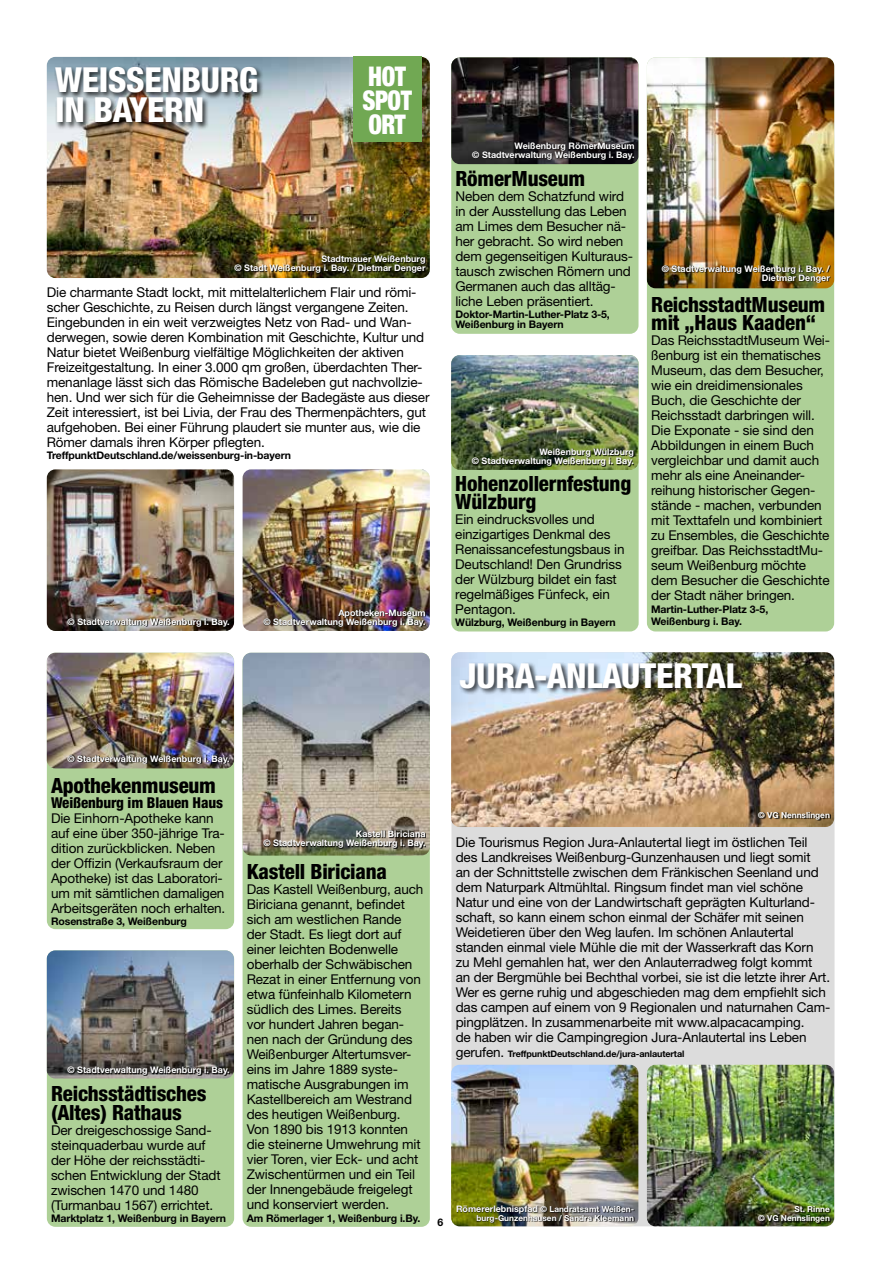
<style>
.page{position:relative;width:881px;height:1263px;background:#fff}
.page>*{position:absolute;margin:0;border:0;box-sizing:border-box;transform-origin:0 0}
.t1{font:800 condensed 34.5px/30px "Helvetica Neue LT";letter-spacing:-.01em;color:#fff}
.t2{font:900 condensed 27px/24px "Helvetica Neue";letter-spacing:-.02em;color:#fff;scale:.9 1}
.t3{font:800 condensed 21px/18px "Helvetica Neue LT";letter-spacing:-.01em;color:#000}
.t4{font:800 condensed 15px "Helvetica Neue LT";letter-spacing:-.01em;color:#000}
.t5{font:13.5px/15px "Helvetica Neue LT";letter-spacing:-.01em;color:#000}
.t6{font:700 10.5px/12px "Helvetica Neue LT";letter-spacing:-.01em;color:#000}
.t7{font:700 9px/9px "Helvetica Neue LT";color:#fff;text-align:right}
.t8{font:700 9px "Helvetica Neue LT";letter-spacing:-.01em;color:#000}
.t9{font:700 8.25px/9px "Helvetica Neue LT";color:#fff;text-align:right}
.s1{font-weight:400;font-size:13.5px}
.s2{font-size:9px}
</style>
<div class="page">
<img style="left:47px;top:57px;width:382px;height:221px">
<img style="left:47px;top:469px;width:187px;height:162px">
<img style="left:242px;top:469px;width:187px;height:162px">
<img style="left:263px;top:609px;width:162px;height:18px">
<svg style="left:68px;top:618px;width:162px;height:9px"></svg>
<div style="left:54px;top:66px;width:210px;height:64px;background:#000;opacity:.75"></div>
<div style="left:350px;top:57px;width:79px;height:100px;background:#000;opacity:.25"></div>
<div style="left:353px;top:57px;width:68px;height:85px;background:#71a853"></div>
<img style="left:234px;top:255px;width:192px;height:18px">
<div style="left:242px;top:653px;width:187px;height:574px;background:#aed097;border-radius:9px"></div>
<img style="left:242px;top:653px;width:187px;height:202px">
<svg style="left:263px;top:830px;width:163px;height:18px;background:#5c5a4f"></svg>
<div style="left:646px;top:57px;width:187px;height:574px;background:#aed097;border-radius:9px"></div>
<img style="left:646px;top:57px;width:187px;height:231px">
<img style="left:661px;top:265px;width:169px;height:18px">
<div style="left:47px;top:950px;width:187px;height:277px;background:#aed097;border-radius:9px"></div>
<img style="left:47px;top:950px;width:187px;height:128px">
<svg style="left:68px;top:1066px;width:162px;height:9px"></svg>
<div style="left:451px;top:57px;width:187px;height:277px;background:#aed097;border-radius:9px"></div>
<img style="left:451px;top:57px;width:187px;height:107px">
<svg style="left:472px;top:142px;width:162px;height:18px;background:#1a181a"></svg>
<div style="left:451px;top:355px;width:187px;height:276px;background:#aed097;border-radius:9px"></div>
<img style="left:451px;top:355px;width:187px;height:115px">
<svg style="left:472px;top:448px;width:162px;height:18px;background:#3e4a24"></svg>
<div style="left:47px;top:653px;width:187px;height:276px;background:#aed097;border-radius:9px"></div>
<img style="left:47px;top:653px;width:187px;height:115px">
<img style="left:68px;top:754px;width:162px;height:10px">
<div style="left:451px;top:652px;width:382px;height:574px;background:#dcdcdc;border-radius:9px"></div>
<img style="left:451px;top:652px;width:382px;height:175px">
<svg style="left:758px;top:811px;width:72px;height:10px"></svg>
<img style="left:451px;top:1065px;width:187px;height:161px">
<img style="left:646px;top:1065px;width:187px;height:161px">
<img style="left:457px;top:1205px;width:178px;height:18px">
<svg style="left:758px;top:1206px;width:72px;height:18px"></svg>
<div style="left:458px;top:661px;width:291px;height:34px;background:#000;opacity:.75"></div>
<h1 class="t1" style="left:55px;top:64px;width:204px">WEISSENBURG<br>IN BAYERN</h1>
<h2 class="t2" style="left:362px;top:63px;width:56px">HOT<br>SPOT<br>ORT</h2>
<p class="t7" style="left:234px;top:254px;width:192px">Stadtmauer Weißenburg<br>© Stadt Weißenburg i. Bay. / Dietmar Denger</p>
<p class="t5" style="left:47px;top:284px;width:384px">Die charmante Stadt lockt, mit mittelalterlichem Flair und römi&shy;scher Geschichte, zu Reisen durch längst vergangene Zeiten.<br>Eingebunden in ein weit verzweigtes Netz von Rad- und Wan&shy;derwegen, sowie deren Kombination mit Geschichte, Kultur und Natur bietet Weißenburg vielfältige Möglichkeiten der aktiven Freizeitgestaltung. In einer 3.000 qm großen, überdachten Ther&shy;menanlage lässt sich das Römische Badeleben gut nachvollzie&shy;hen. Und wer sich für die Geheimnisse der Badegäste aus dieser Zeit interessiert, ist bei Livia, der Frau des Thermenpächters, gut aufgehoben. Bei einer Führung plaudert sie munter aus, wie die Römer damals ihren Körper pflegten.</p>
<p class="t6" style="left:47px;top:449px;width:246px">TreffpunktDeutschland.de/weissenburg-in-bayern</p>
<p class="t7" style="left:338px;top:608px;width:89px">Apotheken-Museum</p>
<p class="t7" style="left:68px;top:617px;width:164px">© Stadtverwaltung Weißenburg i. Bay.</p>
<p class="t7" style="left:263px;top:617px;width:164px">© Stadtverwaltung Weißenburg i. Bay.</p>
<p class="t7" style="left:472px;top:141px;width:164px">Weißenburg RömerMuseum<br>© Stadtverwaltung Weißenburg i. Bay.</p>
<h3 class="t3" style="left:455px;top:169px;width:131px">RömerMuseum</h3>
<p class="t5" style="left:455px;top:188px;width:179px">Neben dem Schatzfund wird in der Ausstellung das Leben am Limes dem Besucher nä&shy;her gebracht. So wird neben dem gegenseitigen Kulturaus&shy;tausch zwischen Römern und<br>Germanen auch das alltäg&shy;liche Leben präsentiert.</p>
<p class="t6" style="left:455px;top:309px;width:156px;line-height:10.5px">Doktor-Martin-Luther-Platz 3-5,<br>Weißenburg in Bayern</p>
<p class="t7" style="left:472px;top:447px;width:164px">Weißenburg Wülzburg<br>© Stadtverwaltung Weißenburg i. Bay.</p>
<h3 class="t3" style="left:455px;top:475px;width:177px">Hohenzollernfestung<br>Wülzburg</h3>
<p class="t5" style="left:455px;top:512px;width:171px">Ein eindrucksvolles und einzigartiges Denkmal des<br>Renaissancefestungsbaus in<br>Deutschland! Den Grundriss der Wülzburg bildet ein fast regelmäßiges Fünfeck, ein<br>Pentagon.</p>
<p class="t6" style="left:455px;top:616px;width:162px">Wülzburg, Weißenburg in Bayern</p>
<p class="t7" style="left:661px;top:264px;width:169px">© Stadtverwaltung Weißenburg i. Bay. /<br>Dietmar Denger</p>
<h3 class="t3" style="left:651px;top:295px;width:176px">ReichsstadtMuseum mit „Haus Kaaden“</h3>
<p class="t5" style="left:651px;top:332px;width:180px">Das ReichsstadtMuseum Wei&shy;ßenburg ist ein thematisches<br>Museum, das dem Besucher, wie ein dreidimensionales<br>Buch, die Geschichte der<br>Reichsstadt darbringen will.<br>Die Exponate - sie sind den<br>Abbildungen in einem Buch vergleichbar und damit auch mehr als eine Aneinander&shy;reihung historischer Gegen&shy;stände - machen, verbunden mit Texttafeln und kombiniert zu Ensembles, die Geschichte greifbar. Das ReichsstadtMu&shy;seum Weißenburg möchte dem Besucher die Geschichte der Stadt näher bringen.</p>
<p class="t6" style="left:651px;top:603px;width:118px">Martin-Luther-Platz 3-5,<br>Weißenburg i. Bay.</p>
<h1 class="t1" style="left:459px;top:660px;width:283px">JURA-ANLAUTERTAL</h1>
<p class="t7" style="left:68px;top:754px;width:164px">© Stadtverwaltung Weißenburg i. Bay.</p>
<h3 class="t3" style="left:51px;top:776px;width:166px">Apothekenmuseum</h3>
<p class="t4" style="left:51px;top:793px;width:173px">Weißenburg im Blauen Haus</p>
<p class="t5" style="left:51px;top:810px;width:176px">Die Einhorn-Apotheke kann auf eine über 350-jährige Tra&shy;dition zurückblicken. Neben der Offizin (Verkaufsraum der<br>Apotheke) ist das Laboratori&shy;um mit sämtlichen damaligen<br>Arbeitsgeräten noch erhalten.</p>
<p class="t6" style="left:51px;top:915px;width:137px">Rosenstraße 3, Weißenburg</p>
<p class="t7" style="left:68px;top:1065px;width:164px">© Stadtverwaltung Weißenburg i. Bay.</p>
<h3 class="t3" style="left:51px;top:1083px;width:157px;line-height:19.5px">Reichsstädtisches (Altes) Rathaus</h3>
<p class="t5" style="left:51px;top:1123px;width:171px">Der dreigeschossige Sand&shy;steinquaderbau wurde auf der Höhe der reichsstädti&shy;schen Entwicklung der Stadt zwischen 1470 und 1480 (Turmanbau 1567) errichtet.</p>
<p class="t6" style="left:51px;top:1212px;width:177px">Marktplatz 1, Weißenburg in Bayern</p>
<p class="t7" style="left:263px;top:829px;width:164px">Kastell Biriciana<br>© Stadtverwaltung Weißenburg i. Bay.</p>
<h3 class="t3" style="left:246px;top:862px;width:142px">Kastell Biriciana</h3>
<p class="t5" style="left:246px;top:881px;width:178px">Das Kastell Weißenburg, auch<br>Biriciana genannt, befindet sich am westlichen Rande der Stadt. Es liegt dort auf einer leichten Bodenwelle oberhalb der Schwäbischen<br>Rezat in einer Entfernung von etwa fünfeinhalb Kilometern südlich des Limes. Bereits vor hundert Jahren began&shy;nen nach der Gründung des<br>Weißenburger Altertumsver&shy;eins im Jahre 1889 syste&shy;matische Ausgrabungen im<br>Kastellbereich am Westrand des heutigen Weißenburg.<br>Von 1890 bis 1913 konnten die steinerne Umwehrung mit vier Toren, vier Eck- und acht<br>Zwischentürmen und ein Teil der Innengebäude freigelegt und konserviert werden.</p>
<p class="t6" style="left:246px;top:1212px;width:175px">Am Römerlager 1, Weißenburg i.By.</p>
<p class="t6" style="left:437px;top:1216px;width:7px">6</p>
<p class="t9" style="left:758px;top:810px;width:73px">© VG Nennslingen</p>
<p class="t5" style="left:455px;top:835px;width:376px">Die Tourismus Region Jura-Anlautertal liegt im östlichen Teil des Landkreises Weißenburg-Gunzenhausen und liegt somit<br>an der Schnittstelle zwischen dem Fränkischen Seenland und dem Naturpark Altmühltal. Ringsum findet man viel schöne Natur und eine von der Landwirtschaft geprägten Kulturland&shy;schaft, so kann einem schon einmal der Schäfer mit seinen Weidetieren über den Weg laufen. Im schönen Anlautertal standen einmal viele Mühle die mit der Wasserkraft das Korn zu Mehl gemahlen hat, wer den Anlauterradweg folgt kommt an der Bergmühle bei Bechthal vorbei, sie ist die letzte ihrer Art.<br>Wer es gerne ruhig und abgeschieden mag dem empfiehlt sich das campen auf einem von 9 Regionalen und naturnahen Cam&shy;pingplätzen. In zusammenarbeite mit www.alpacacamping.<br>de haben wir die Campingregion Jura-Anlautertal ins Leben</p>
<p class="t8" style="left:455px;top:1048px;width:230px"><span class="s1">gerufen.</span> TreffpunktDeutschland.de/jura-anlautertal</p>
<p class="t9" style="left:456px;top:1204px;width:179px"><span class="s2">Römererlebnispfad</span> © Landratsamt Weißen&shy;burg-Gunzenhausen / Sandra Kleemann</p>
<p class="t9" style="left:758px;top:1204px;width:73px">St. Rinne<br>© VG Nennslingen</p>
</div>
